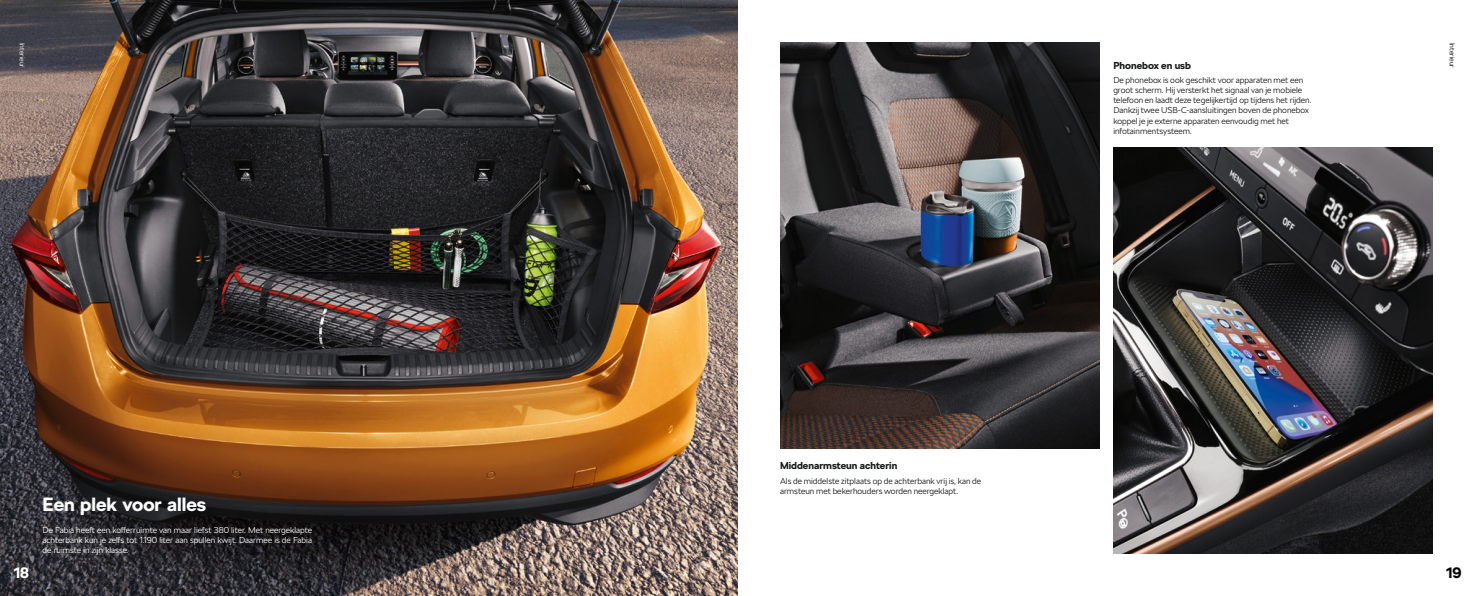
<style>
.page{position:relative;width:1475px;height:596px;background:#fff}
.page>*{position:absolute;margin:0;border:0;box-sizing:border-box;transform-origin:0 0}
.t1{font:700 19px "SKODA Next";color:#fff}
.t2{font:700 15px "SKODA Next";color:#000}
.t3{font:700 15px "SKODA Next";color:#fff}
.t4{font:700 10px "SKODA Next";color:#161718}
.t5{font:300 8.5px/10.2px "SKODA Next";color:#161718}
.t6{font:300 8.5px/10.2px "SKODA Next";color:#fff;text-align:justify}
.t7{font:300 7px "SKODA Next";color:#000}
.t8{font:300 7px "SKODA Next";color:#fff}
</style>
<div class="page">
<hr style="left:737px;top:0;width:1px;height:595px;background:#000">
<img style="left:0;top:0;width:737px;height:595px">
<img style="left:780px;top:43px;width:318px;height:405px">
<img style="left:1113px;top:147px;width:318px;height:406px">
<p class="t8" style="left:26px;top:43px;width:27px;rotate:90deg">Interieur</p>
<h2 class="t3" style="left:14px;top:563px;width:17px">18</h2>
<h1 class="t1" style="left:43px;top:492px;width:165px">Een plek voor alles</h1>
<p class="t6" style="left:43px;top:524px;width:271px">De Fabia heeft een kofferruimte van maar liefst 380 liter. Met neergeklapte achterbank kun je zelfs tot 1.190 liter aan spullen kwijt. Daarmee is de Fabia de ruimste in zijn klasse.</p>
<p class="t4" style="left:780px;top:459px;width:119px">Middenarmsteun achterin</p>
<p class="t5" style="left:780px;top:475px;width:203px">Als de middelste zitplaats op de achterbank vrij is, kan de armsteun met bekerhouders worden neergeklapt.</p>
<p class="t4" style="left:1113px;top:59px;width:79px">Phonebox en usb</p>
<p class="t5" style="left:1113px;top:75px;width:200px">De phonebox is ook geschikt voor apparaten met een groot scherm. Hij versterkt het signaal van je mobiele telefoon en laadt deze tegelijkertijd op tijdens het rijden.<br>Dankzij twee USB-C-aansluitingen boven de phonebox koppel je je externe apparaten eenvoudig met het infotainmentsysteem.</p>
<p class="t7" style="left:1455px;top:43px;width:27px;rotate:90deg">Interieur</p>
<h2 class="t2" style="left:1445px;top:563px;width:17px">19</h2>
</div>
